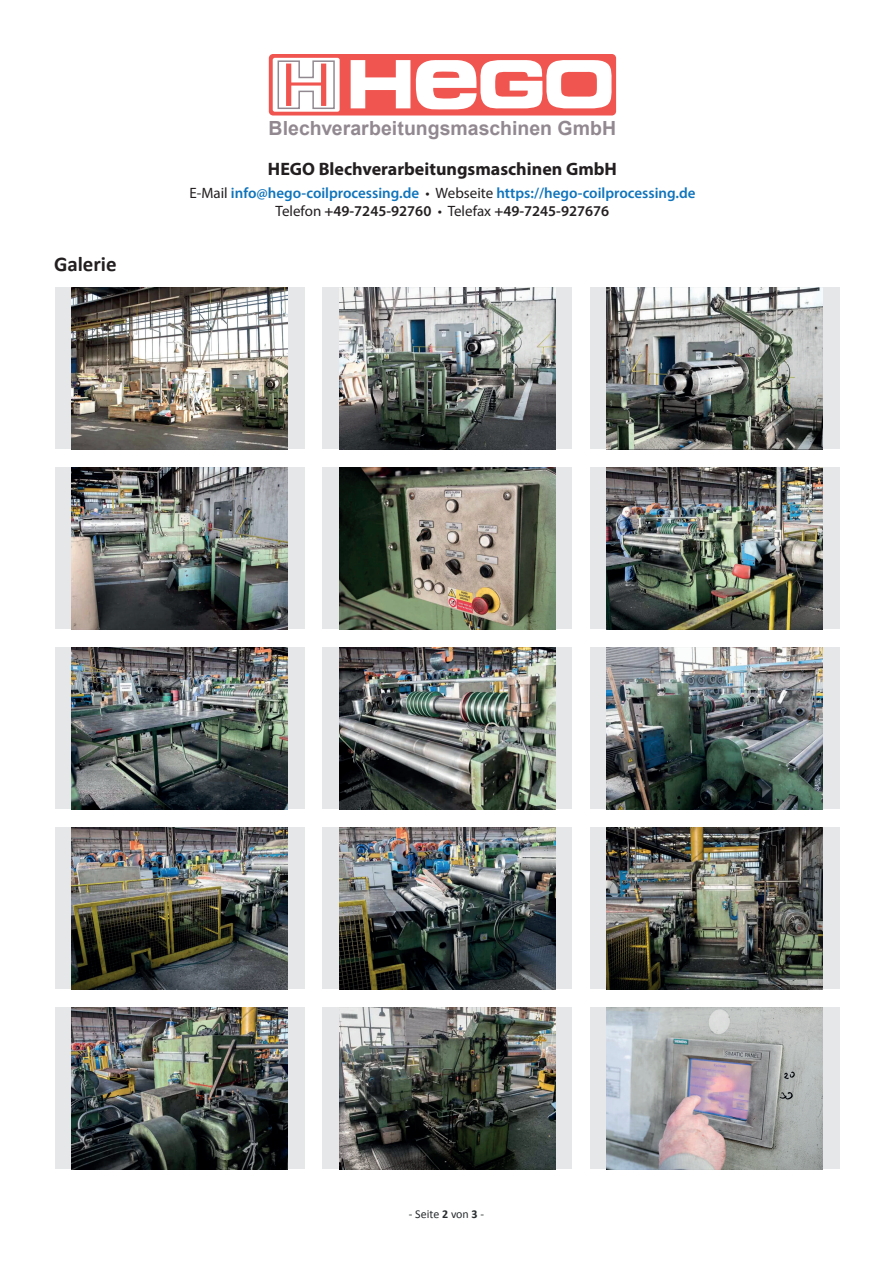
<style>
.page{position:relative;width:893px;height:1263px;background:#fff}
.page>*{position:absolute;margin:0;border:0;box-sizing:border-box;transform-origin:0 0}
.t1{font:700 21px "Calibri";color:#231f20}
.t2{font:700 19.5px "Arial";color:#928990}
.t3{font:700 18px "Myriad Pro";color:#231f20}
.t4{font:600 15px/18px "Myriad Pro";color:#1074bc;text-align:center}
.t5{font:12px "Calibri";color:#292d2f}
.s1{font-weight:400;color:#231f20}
.s2{color:#231f20}
.s3{font-weight:700}
</style>
<div class="page">
<div style="left:269px;top:54px;width:347px;height:62px;background:#f05550;border-radius:4px"></div>
<div style="left:273px;top:58px;width:67px;height:54px;background:#fff;border-radius:2px"></div>
<svg style="left:277px;top:60px;width:58px;height:49px"></svg>
<svg style="left:351px;top:60px;width:261px;height:50px"></svg>
<div style="left:55px;top:287px;width:249px;height:162px;background:#e6e7e9"></div>
<img style="left:72px;top:287px;width:216px;height:162px">
<div style="left:322px;top:287px;width:250px;height:162px;background:#e6e7e9"></div>
<img style="left:339px;top:287px;width:216px;height:162px">
<div style="left:590px;top:287px;width:250px;height:162px;background:#e6e7e9"></div>
<img style="left:607px;top:287px;width:216px;height:162px">
<div style="left:55px;top:467px;width:249px;height:162px;background:#e6e7e9"></div>
<img style="left:72px;top:467px;width:216px;height:162px">
<div style="left:322px;top:467px;width:250px;height:162px;background:#e6e7e9"></div>
<img style="left:339px;top:467px;width:216px;height:162px">
<div style="left:590px;top:467px;width:250px;height:162px;background:#e6e7e9"></div>
<img style="left:607px;top:467px;width:216px;height:162px">
<div style="left:55px;top:647px;width:249px;height:162px;background:#e6e7e9"></div>
<img style="left:72px;top:647px;width:216px;height:162px">
<div style="left:322px;top:647px;width:250px;height:162px;background:#e6e7e9"></div>
<img style="left:339px;top:647px;width:216px;height:162px">
<div style="left:590px;top:647px;width:250px;height:162px;background:#e6e7e9"></div>
<img style="left:607px;top:647px;width:216px;height:162px">
<div style="left:55px;top:827px;width:249px;height:162px;background:#e6e7e9"></div>
<img style="left:72px;top:827px;width:216px;height:162px">
<div style="left:322px;top:827px;width:250px;height:162px;background:#e6e7e9"></div>
<img style="left:339px;top:827px;width:216px;height:162px">
<div style="left:590px;top:827px;width:250px;height:162px;background:#e6e7e9"></div>
<img style="left:607px;top:827px;width:216px;height:162px">
<div style="left:55px;top:1007px;width:249px;height:162px;background:#e6e7e9"></div>
<img style="left:72px;top:1007px;width:216px;height:162px">
<div style="left:322px;top:1007px;width:250px;height:162px;background:#e6e7e9"></div>
<img style="left:339px;top:1007px;width:216px;height:162px">
<div style="left:590px;top:1007px;width:250px;height:162px;background:#e6e7e9"></div>
<img style="left:607px;top:1007px;width:216px;height:162px">
<h1 class="t1" style="left:54px;top:249px;width:64px">Galerie</h1>
<h2 class="t2" style="left:269px;top:116px;width:349px">Blechverarbeitungsmaschinen GmbH</h2>
<p class="t3" style="left:268px;top:158px;width:351px">HEGO Blechverarbeitungsmaschinen GmbH</p>
<p class="t4" style="left:189px;top:183px;width:508px"><span class="s1">E-Mail</span> info@hego-coilprocessing.de <span class="s1">• Webseite</span> https://hego-coilprocessing.de<br><span class="s1">Telefon</span> <span class="s2">+49-7245-92760</span> <span class="s1">• Telefax</span> <span class="s2">+49-7245-927676</span></p>
<p class="t5" style="left:409px;top:1206px;width:77px">- Seite <span class="s3">2</span> von <span class="s3">3</span> -</p>
</div>
